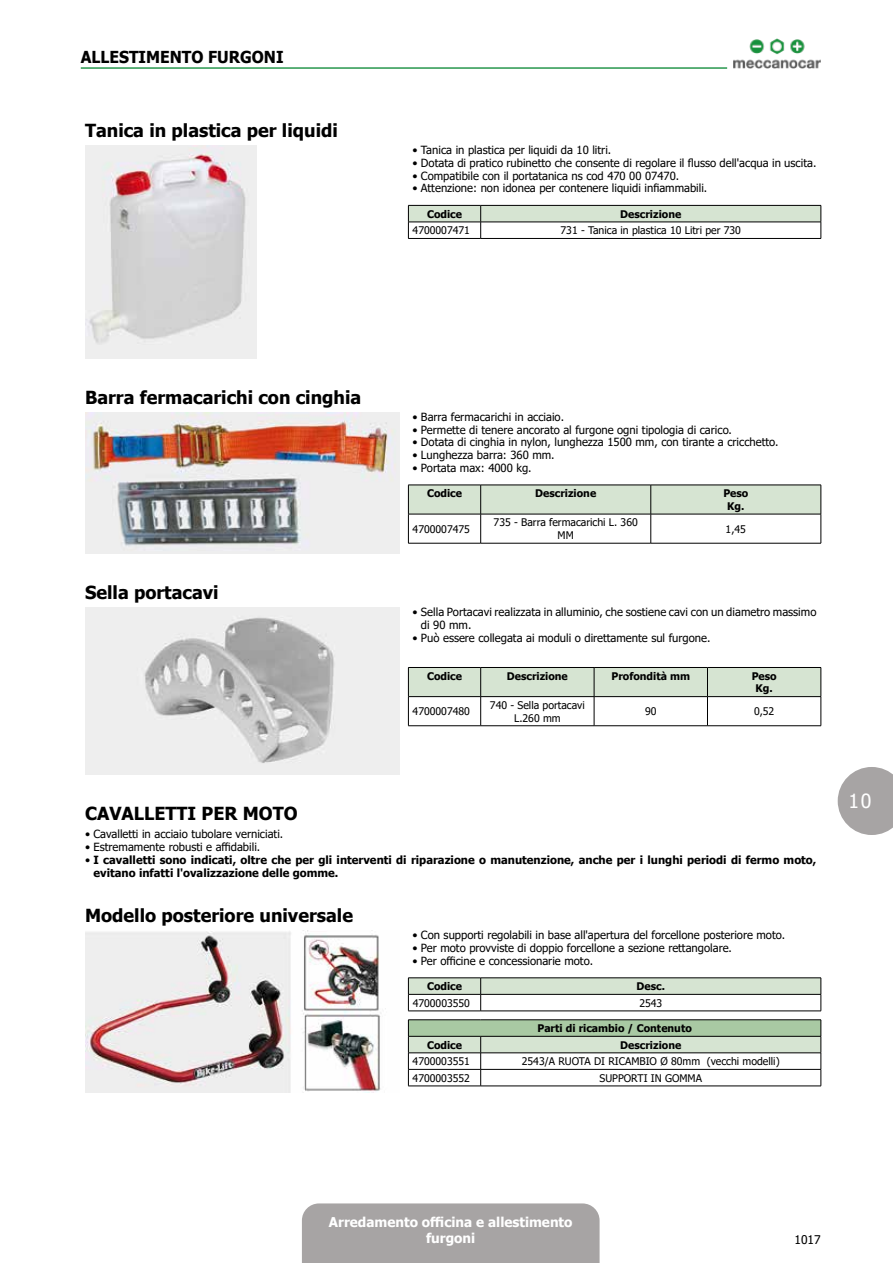
<style>
.page{position:relative;width:893px;height:1263px;background:#fff}
.page>*{position:absolute;margin:0;border:0;box-sizing:border-box;transform-origin:0 0}
.t1{font:19.5px "Tahoma";color:#fff}
.t2{font:700 18px "Tahoma";color:#000}
.t3{font:700 16.5px "Tahoma";color:#000;scale:.95 1}
.t4{font:700 13.5px/16.2px "Tahoma";color:#fff;text-align:center}
.t5{font:12px "Tahoma";color:#000}
.t6{font:11.25px/12.8px "Tahoma";color:#000}
.t7{font:700 11.25px/12.8px "Tahoma";color:#000}
.t8{font:10.5px/12.6px "Tahoma";color:#000;text-align:center}
.t9{font:700 10.5px/12.6px "Tahoma";color:#000;text-align:center}
.s1{font-weight:400}
</style>
<div class="page">
<div style="left:302px;top:1203px;width:298px;height:60px;background:#a7a4a4"></div>
<svg style="left:838px;top:767px;width:55px;height:68px"></svg>
<img style="left:733px;top:38px;width:88px;height:31px">
<hr style="left:81px;top:67px;width:646px;height:2px;background:#28974e">
<img style="left:85px;top:146px;width:171px;height:212px">
<svg style="left:408px;top:205px;width:414px;height:33px"></svg>
<hr style="left:408px;top:238px;width:73px;height:1px;background:#000">
<hr style="left:481px;top:238px;width:340px;height:1px;background:#000">
<img style="left:85px;top:412px;width:315px;height:141px">
<svg style="left:408px;top:485px;width:414px;height:58px"></svg>
<hr style="left:408px;top:543px;width:73px;height:1px;background:#000">
<hr style="left:481px;top:543px;width:170px;height:1px;background:#000">
<hr style="left:651px;top:543px;width:170px;height:1px;background:#000">
<img style="left:85px;top:608px;width:315px;height:167px">
<svg style="left:408px;top:667px;width:414px;height:58px"></svg>
<hr style="left:408px;top:725px;width:73px;height:1px;background:#000">
<hr style="left:481px;top:725px;width:113px;height:1px;background:#000">
<hr style="left:594px;top:725px;width:113px;height:1px;background:#000">
<hr style="left:707px;top:725px;width:114px;height:1px;background:#000">
<img style="left:85px;top:931px;width:301px;height:161px">
<hr style="left:408px;top:977px;width:73px;height:1px;background:#000">
<hr style="left:481px;top:977px;width:340px;height:1px;background:#000">
<svg style="left:408px;top:978px;width:414px;height:33px"></svg>
<hr style="left:408px;top:1011px;width:73px;height:1px;background:#000">
<hr style="left:481px;top:1011px;width:340px;height:1px;background:#000">
<hr style="left:408px;top:1019px;width:73px;height:1px;background:#000">
<hr style="left:481px;top:1019px;width:340px;height:1px;background:#000">
<svg style="left:408px;top:1020px;width:414px;height:66px"></svg>
<hr style="left:408px;top:1086px;width:73px;height:1px;background:#000">
<hr style="left:481px;top:1086px;width:340px;height:1px;background:#000">
<h3 class="t3" style="left:81px;top:45px;width:215px">Allestimento fu rgoni</h3>
<h2 class="t2" style="left:85px;top:118px;width:254px">Tanica in plastica per liquidi</h2>
<p class="t6" style="left:412px;top:144px;width:200px">• Tanica in plastica per liquidi da 10 litri.</p>
<p class="t6" style="left:412px;top:157px;width:405px">• Dotata di pratico rubinetto che consente di regolare il flusso dell'acqua in uscita.</p>
<p class="t6" style="left:412px;top:170px;width:268px">• Compatibile con il portatanica ns cod 470 00 07470.</p>
<p class="t6" style="left:412px;top:183px;width:296px">• Attenzione: non idonea per contenere liquidi infiammabili.</p>
<p class="t9" style="left:427px;top:208px;width:37px">Codice</p>
<p class="t9" style="left:620px;top:208px;width:62px">Descrizione</p>
<p class="t8" style="left:413px;top:225px;width:59px">4700007471</p>
<p class="t8" style="left:561px;top:225px;width:182px">731 - Tanica in plastica 10 Litri per 730</p>
<h2 class="t2" style="left:85px;top:385px;width:278px">Barra fermacarichi con cinghia</h2>
<h2 class="t2" style="left:85px;top:580px;width:135px">Sella portacavi</h2>
<p class="t6" style="left:412px;top:411px;width:153px">• Barra fermacarichi in acciaio.</p>
<p class="t6" style="left:412px;top:424px;width:321px">• Permette di tenere ancorato al furgone ogni tipologia di carico.</p>
<p class="t6" style="left:412px;top:437px;width:368px">• Dotata di cinghia in nylon, lunghezza 1500 mm, con tirante a cricchetto.</p>
<p class="t6" style="left:412px;top:449px;width:144px">• Lunghezza barra: 360 mm.</p>
<p class="t6" style="left:412px;top:462px;width:121px">• Portata max: 4000 kg.</p>
<p class="t9" style="left:427px;top:487px;width:37px">Codice</p>
<p class="t9" style="left:535px;top:487px;width:62px">Descrizione</p>
<p class="t9" style="left:723px;top:487px;width:27px">Peso<br>Kg.</p>
<p class="t8" style="left:413px;top:523px;width:59px">4700007475</p>
<p class="t8" style="left:494px;top:517px;width:146px">735 - Barra fermacarichi L. 360<br>MM</p>
<p class="t8" style="left:726px;top:523px;width:22px">1,45</p>
<p class="t6" style="left:421px;top:606px;width:397px;text-indent:-9px">• Sella Portacavi realizzata in alluminio, che sostiene cavi con un diametro massimo di 90 mm.</p>
<p class="t6" style="left:412px;top:632px;width:299px">• Può essere collegata ai moduli o direttamente sul furgone.</p>
<p class="t9" style="left:427px;top:670px;width:37px">Codice</p>
<p class="t9" style="left:507px;top:670px;width:62px">Descrizione</p>
<p class="t9" style="left:611px;top:670px;width:80px">Profondità mm</p>
<p class="t9" style="left:752px;top:670px;width:27px">Peso<br>Kg.</p>
<p class="t8" style="left:413px;top:706px;width:59px">4700007480</p>
<p class="t8" style="left:490px;top:699px;width:96px">740 - Sella portacavi<br>L.260 mm</p>
<p class="t8" style="left:645px;top:706px;width:13px">90</p>
<p class="t8" style="left:754px;top:706px;width:22px">0,52</p>
<h2 class="t2" style="left:85px;top:801px;width:213px">CAVALLETTI PER MOTO</h2>
<p class="t6" style="left:85px;top:828px;width:200px">• Cavalletti in acciaio tubolare verniciati.</p>
<p class="t6" style="left:85px;top:841px;width:177px">• Estremamente robusti e affidabili.</p>
<p class="t7" style="left:94px;top:854px;width:724px;text-indent:-9px"><span class="s1">•</span> I cavalletti sono indicati, oltre che per gli interventi di riparazione o manutenzione, anche per i lunghi periodi di fermo moto, evitano infatti l'ovalizzazione delle gomme.</p>
<h2 class="t2" style="left:85px;top:903px;width:270px">Modello posteriore universale</h2>
<p class="t6" style="left:412px;top:929px;width:374px">• Con supporti regolabili in base all'apertura del forcellone posteriore moto.</p>
<p class="t6" style="left:412px;top:942px;width:321px">• Per moto provviste di doppio forcellone a sezione rettangolare.</p>
<p class="t6" style="left:412px;top:955px;width:182px">• Per officine e concessionarie moto.</p>
<p class="t9" style="left:427px;top:980px;width:37px">Codice</p>
<p class="t9" style="left:637px;top:980px;width:30px">Desc.</p>
<p class="t8" style="left:413px;top:997px;width:59px">4700003550</p>
<p class="t8" style="left:639px;top:997px;width:24px">2543</p>
<p class="t9" style="left:537px;top:1022px;width:156px">Parti di ricambio / Contenuto</p>
<p class="t9" style="left:427px;top:1039px;width:37px">Codice</p>
<p class="t9" style="left:620px;top:1039px;width:62px">Descrizione</p>
<p class="t8" style="left:413px;top:1055px;width:59px">4700003551</p>
<p class="t8" style="left:522px;top:1055px;width:259px">2543/A RUOTA DI RICAMBIO Ø 80mm (vecchi modelli)</p>
<p class="t8" style="left:413px;top:1072px;width:59px">4700003552</p>
<p class="t8" style="left:600px;top:1072px;width:104px">SUPPORTI IN GOMMA</p>
<h1 class="t1" style="left:848px;top:788px;width:25px">10</h1>
<p class="t4" style="left:329px;top:1214px;width:245px">Arredamento officina e allestimento furgoni</p>
<p class="t5" style="left:794px;top:1231px;width:28px">1017</p>
</div>
